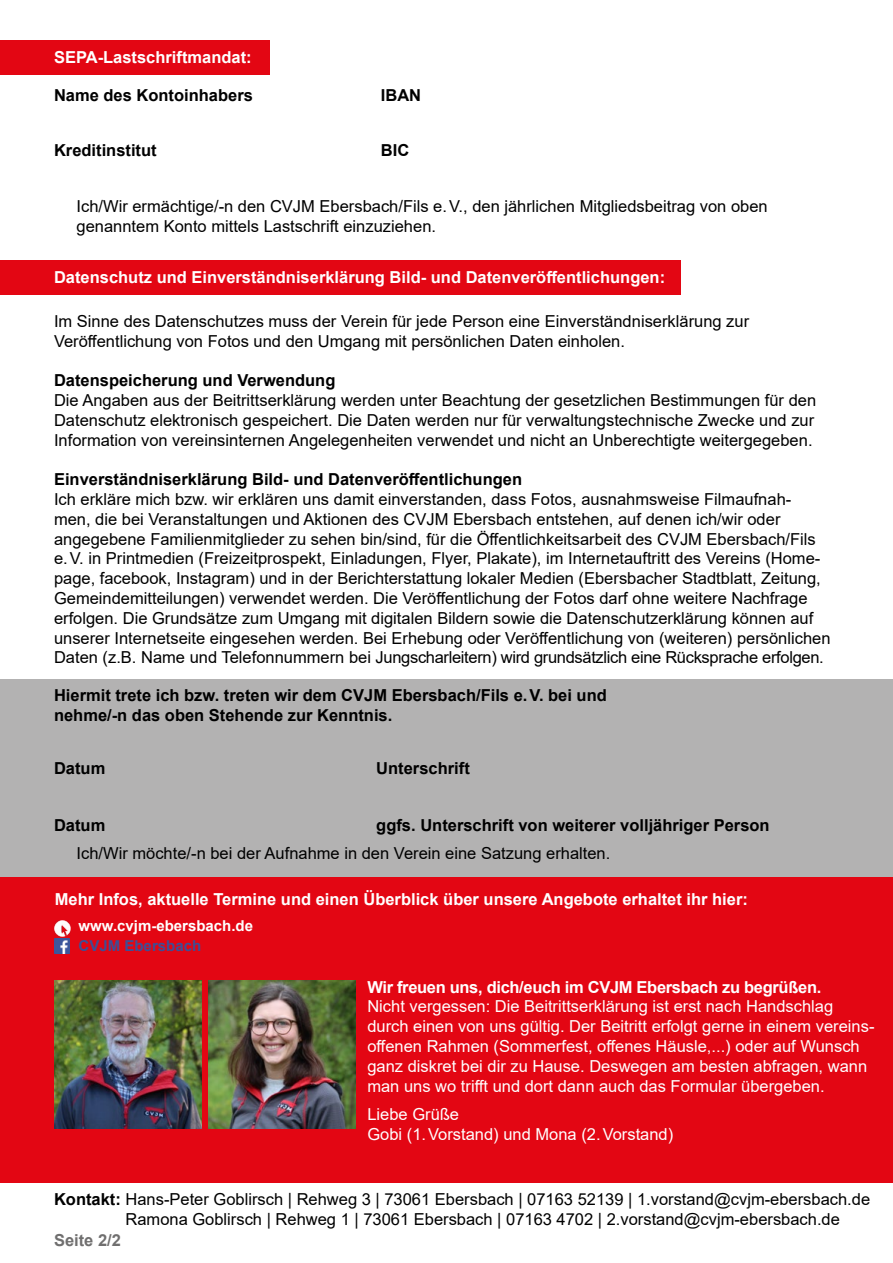
<style>
.page{position:relative;width:893px;height:1263px;background:#fff}
.page>*{position:absolute;margin:0;border:0;box-sizing:border-box;transform-origin:0 0}
.t1{font:16.5px/19.8px "Arial";color:#000}
.t2{font:16.5px/19.8px "Arial";color:#fff}
.t3{font:700 16.5px/19.8px "Arial";color:#000}
.t4{font:700 16.5px "Arial";color:#fff}
.t5{font:700 16.5px "Arial";letter-spacing:-.02em;color:#fff}
.t6{font:700 16.5px "Arial";color:#706f6f}
.t7{font:700 15px "Arial";color:#fff}
.t8{font:700 15px "Arial";color:#3d4f96}
.s1{font-weight:700}
</style>
<div class="page">
<div style="left:0;top:679px;width:893px;height:199px;background:#b3b2b2"></div>
<div style="left:0;top:877px;width:893px;height:305px;background:#e30613"></div>
<div style="left:0;top:261px;width:680px;height:34px;background:#e30613"></div>
<img style="left:54px;top:980px;width:147px;height:148px">
<img style="left:208px;top:980px;width:148px;height:148px">
<div style="left:0;top:40px;width:269px;height:34px;background:#e30613"></div>
<img style="left:54px;top:920px;width:16px;height:16px">
<img style="left:55px;top:938px;width:15px;height:15px">
<p class="t4" style="left:54px;top:45px;width:199px">SEPA-Lastschriftmandat:</p>
<p class="t3" style="left:54px;top:85px;width:200px">Name des Kontoinhabers</p>
<p class="t3" style="left:54px;top:140px;width:104px">Kreditinstitut</p>
<p class="t3" style="left:381px;top:85px;width:42px">IBAN</p>
<p class="t3" style="left:381px;top:140px;width:30px">BIC</p>
<p class="t1" style="left:77px;top:196px;width:693px">Ich/Wir ermächtige/-n den CVJM Ebersbach/Fils e.V., den jährlichen Mitgliedsbeitrag von oben genanntem Konto mittels Lastschrift einzuziehen.</p>
<p class="t4" style="left:54px;top:266px;width:613px">Datenschutz und Einverständniserklärung Bild- und Datenveröffentlichungen:</p>
<p class="t1" style="left:54px;top:311px;width:697px">Im Sinne des Datenschutzes muss der Verein für jede Person eine Einverständniserklärung zur -Veröffentlichung von Fotos und den Umgang mit persönlichen Daten einholen.</p>
<p class="t3" style="left:54px;top:371px;width:283px">Datenspeicherung und Verwendung</p>
<p class="t1" style="left:54px;top:390px;width:764px;text-align:justify">Die Angaben aus der Beitrittserklärung werden unter Beachtung der gesetzlichen Bestimmungen für den Datenschutz elektronisch gespeichert. Die Daten werden nur für verwaltungstechnische Zwecke und zur Information von vereinsinternen Angelegenheiten verwendet und nicht an Unberechtigte weitergegeben.</p>
<p class="t3" style="left:54px;top:470px;width:470px">Einverständniserklärung Bild- und Datenveröffentlichungen</p>
<p class="t1" style="left:54px;top:489px;width:778px">Ich erkläre mich bzw. wir erklären uns damit einverstanden, dass Fotos, ausnahmsweise Filmaufnah&shy;men, die bei Veranstaltungen und Aktionen des CVJM Ebersbach entstehen, auf denen ich/wir oder -angegebene Familienmitglieder zu sehen bin/sind, für die Öffentlichkeitsarbeit des CVJM Ebersbach/Fils e.V. in Printmedien (Freizeitprospekt, Einladungen, Flyer, Plakate), im Internetauftritt des Vereins (Home&shy;page, facebook, Instagram) und in der Berichterstattung lokaler Medien (Ebersbacher Stadtblatt, Zeitung, Gemeinde-mitteilungen) -verwendet -werden. Die Veröffentlichung der Fotos darf ohne weitere Nachfrage erfolgen. Die Grundsätze zum Umgang mit digitalen Bildern sowie die Datenschutzerklärung können auf unserer Internetseite eingesehen werden. Bei Erhebung oder Veröffentlichung von (weiteren) persönlichen Daten (z.B. Name und Telefonnummern bei Jungscharleitern) wird grundsätzlich eine Rücksprache erfolgen.</p>
<p class="t3" style="left:54px;top:685px;width:554px">Hiermit trete ich bzw. treten wir dem CVJM Ebersbach/Fils e.V. bei und nehme/-n das oben Stehende zur Kenntnis.</p>
<p class="t3" style="left:54px;top:758px;width:53px">Datum</p>
<p class="t3" style="left:54px;top:816px;width:53px">Datum</p>
<p class="t3" style="left:376px;top:758px;width:95px">Unterschrift</p>
<p class="t3" style="left:376px;top:816px;width:395px">ggfs. Unterschrift von weiterer volljähriger Person</p>
<p class="t1" style="left:77px;top:843px;width:535px">Ich/Wir möchte/-n bei der Aufnahme in den Verein eine Satzung erhalten.</p>
<p class="t4" style="left:55px;top:888px;width:695px">Mehr Infos, aktuelle Termine und einen Überblick über unsere Angebote erhaltet ihr hier:</p>
<p class="t7" style="left:79px;top:915px;width:176px">www.cvjm-ebersbach.de</p>
<p class="t8" style="left:79px;top:935px;width:124px">CVJM Ebersbach</p>
<p class="t5" style="left:367px;top:975px;width:455px">Wir freuen uns, dich/euch im CVJM Ebersbach zu begrüßen.</p>
<p class="t2" style="left:367px;top:996px;width:509px">Nicht vergessen: Die Beitrittserklärung ist erst nach Handschlag durch einen von uns gültig. Der Beitritt erfolgt gerne in einem vereins&shy;offenen Rahmen (Sommerfest, offenes Häusle,...) oder auf Wunsch ganz diskret bei dir zu Hause. Deswegen am besten abfragen, wann man uns wo trifft und dort dann auch das Formular übergeben.</p>
<p class="t2" style="left:367px;top:1104px;width:307px">Liebe Grüße<br>Gobi (1.Vorstand) und Mona (2.Vorstand)</p>
<p class="t1" style="left:125px;top:1189px;width:746px;text-indent:-71px"><span class="s1">Kontakt:</span> Hans-Peter Goblirsch | Rehweg 3 | 73061 Ebersbach | 07163 52139 | 1.vorstand@cvjm-ebersbach.de<br>Ramona Goblirsch | Rehweg 1 | 73061 Ebersbach | 07163 4702 | 2.vorstand@cvjm-ebersbach.de</p>
<p class="t6" style="left:54px;top:1229px;width:68px">Seite 2/2</p>
</div>
